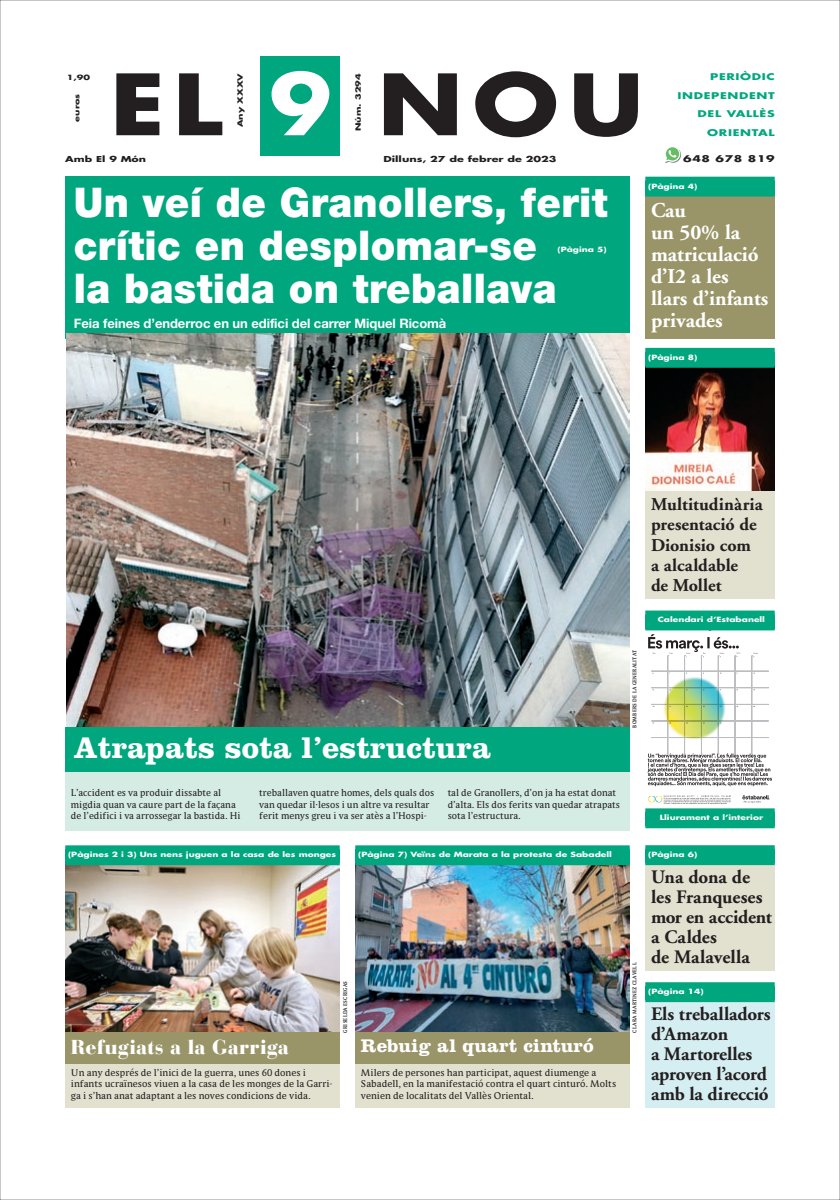
<style>
.page{position:relative;width:840px;height:1200px;background:#fff}
.page>*{position:absolute;margin:0;border:0;box-sizing:border-box;transform-origin:0 0}
.t1{font:700 82px "Futura";color:#231f20;scale:1.22 1}
.t2{font:900 41px/43px "Helvetica Neue";letter-spacing:.01em;color:#fff;scale:.95 1}
.t3{font:700 31px "Clarendon";color:#fff}
.t4{font:700 21px/22px "Adobe Garamond";color:#fff}
.t5{font:900 20px "Bauer Bodoni";color:#fff}
.t6{font:700 19px/20px "Adobe Garamond";letter-spacing:-.005em;color:#231f20}
.t7{font:700 19px "Clarendon";color:#fff}
.t8{font:700 18px/20px "Adobe Garamond";color:#231f20}
.t9{font:700 13px "Helvetica Neue";letter-spacing:-.005em;color:#fff}
.t10{font:9px/11.5px "Parable LF";color:#231f20}
.t11{font:700 9px/18.5px "Futura";letter-spacing:.05em;color:#00a77e;text-align:right;scale:1.38 1}
.t12{font:700 9px "Futura";letter-spacing:.05em;color:#231f20;scale:1.38 1}
.t13{font:700 8px "Futura";color:#231f20;scale:1.4 1}
.t14{font:700 8px "Futura";color:#231f20;scale:1.38 1}
.t15{font:700 7px "Futura";color:#fff;scale:1.3 1}
.t16{font:700 7px "Futura";color:#231f20;scale:1.38 1}
.t17{font:700 5px "Parable LF";letter-spacing:.05em;color:#231f20;scale:.86 1}
.s1{color:#fff}
</style>
<div class="page">
<img style="left:645px;top:367px;width:129px;height:124px">
<svg style="left:665px;top:147px;width:15px;height:16px"></svg>
<div style="left:260px;top:57px;width:80px;height:99px;background:#00a77e"></div>
<svg style="left:648px;top:795px;width:82px;height:10px"></svg>
<svg style="left:645px;top:624px;width:130px;height:162px"></svg>
<svg style="left:742px;top:795px;width:33px;height:16px"></svg>
<div style="left:645px;top:610px;width:129px;height:7px;background:#00a77e"></div>
<div style="left:645px;top:614px;width:129px;height:16px;background:#00a77e"></div>
<div style="left:645px;top:808px;width:129px;height:7px;background:#00a77e"></div>
<div style="left:645px;top:812px;width:129px;height:16px;background:#00a77e"></div>
<div style="left:645px;top:491px;width:129px;height:108px;background:#e2e1d0"></div>
<div style="left:65px;top:177px;width:564px;height:149px;background:#00a77e"></div>
<div style="left:65px;top:316px;width:564px;height:23px;background:#00a77e"></div>
<div style="left:645px;top:195px;width:129px;height:144px;background:#9a9569"></div>
<div style="left:645px;top:177px;width:129px;height:7px;background:#00a77e"></div>
<div style="left:645px;top:180px;width:129px;height:16px;background:#00a77e"></div>
<div style="left:645px;top:348px;width:129px;height:7px;background:#00a77e"></div>
<div style="left:645px;top:351px;width:129px;height:16px;background:#00a77e"></div>
<img style="left:65px;top:865px;width:274px;height:167px">
<div style="left:65px;top:1062px;width:274px;height:45px;background:#e2e1d0"></div>
<div style="left:65px;top:845px;width:274px;height:7px;background:#00a77e"></div>
<div style="left:65px;top:849px;width:274px;height:16px;background:#00a77e"></div>
<img style="left:355px;top:865px;width:274px;height:167px">
<div style="left:355px;top:1062px;width:274px;height:45px;background:#e2e1d0"></div>
<div style="left:355px;top:845px;width:274px;height:7px;background:#00a77e"></div>
<div style="left:355px;top:849px;width:274px;height:16px;background:#00a77e"></div>
<div style="left:645px;top:863px;width:129px;height:107px;background:#e2e1d0"></div>
<div style="left:645px;top:845px;width:129px;height:7px;background:#00a77e"></div>
<div style="left:645px;top:848px;width:129px;height:16px;background:#00a77e"></div>
<div style="left:645px;top:999px;width:129px;height:108px;background:#d5eef1"></div>
<svg style="left:645px;top:982px;width:129px;height:3px"></svg>
<div style="left:645px;top:985px;width:129px;height:16px;background:#00a77e"></div>
<div style="left:65px;top:1032px;width:274px;height:31px;background:#9a9569"></div>
<div style="left:355px;top:1032px;width:274px;height:31px;background:#9a9569"></div>
<div style="left:65px;top:772px;width:564px;height:58px;background:#d4ece4"></div>
<img style="left:66px;top:334px;width:563px;height:393px">
<div style="left:65px;top:727px;width:564px;height:44px;background:#00a77e"></div>
<p class="t16" style="left:67px;top:72px;width:18px">1,90</p>
<p class="t16" style="left:72px;top:122px;width:22px;rotate:-90deg">euros</p>
<h1 class="t1" style="left:110px;top:50px;width:439px">EL <span class="s1">9</span> NOU</h1>
<p class="t16" style="left:235px;top:127px;width:41px;rotate:-90deg">Any XXXV</p>
<p class="t16" style="left:353px;top:131px;width:43px;rotate:-90deg">Núm. 3294</p>
<p class="t14" style="left:65px;top:153px;width:60px">Amb El 9 Món</p>
<p class="t13" style="left:383px;top:153px;width:125px">Dilluns, 27 de febrer de 2023</p>
<h2 class="t2" style="left:74px;top:180px;width:563px">Un veí de Granollers, ferit crític en desplomar-se<br>la bastida on treballava</h2>
<h3 class="t9" style="left:74px;top:315px;width:374px">Feia feines d’enderroc en un edifici del carrer Miquel Ricomà</h3>
<p class="t15" style="left:557px;top:244px;width:39px">(Pàgina 5)</p>
<p class="t11" style="left:677px;top:67px;width:72px">PERIÒDIC<br>INDEPENDENT<br>DEL VALLÈS</p>
<p class="t11" style="left:707px;top:123px;width:50px">ORIENTAL</p>
<p class="t12" style="left:682px;top:152px;width:68px">648 678 819</p>
<p class="t15" style="left:647px;top:181px;width:39px">(Pàgina 4)</p>
<h3 class="t4" style="left:650px;top:200px;width:119px">Cau<br>un 50% la matriculació d’I2 a les llars d’infants privades</h3>
<p class="t15" style="left:647px;top:352px;width:39px">(Pàgina 8)</p>
<h3 class="t3" style="left:74px;top:728px;width:418px">Atrapats sota l’estructura</h3>
<p class="t10" style="left:71px;top:787px;width:171px">L’accident es va produir dissabte al migdia quan va caure part de la façana de l’edifici i va arrossegar la bastida. Hi</p>
<p class="t10" style="left:259px;top:787px;width:176px">treballaven quatre homes, dels quals dos van quedar il·lesos i un altre va resultar ferit menys greu i va ser atès a l’Hospi-</p>
<p class="t10" style="left:447px;top:787px;width:174px">tal de Granollers, d’on ja ha estat donat d’alta. Els dos ferits van quedar atrapats sota l’estructura.</p>
<p class="t15" style="left:68px;top:849px;width:207px">(Pàgines 2 i 3) Uns nens juguen a la casa de les monges</p>
<p class="t15" style="left:358px;top:849px;width:197px">(Pàgina 7) Veïns de Marata a la protesta de Sabadell</p>
<p class="t17" style="left:341px;top:1032px;width:61px;rotate:-90deg">GRISELDA ESCRIGAS</p>
<h3 class="t5" style="left:71px;top:1034px;width:219px">Refugiats a la Garriga</h3>
<h3 class="t7" style="left:361px;top:1034px;width:234px">Rebuig al quart cinturó</h3>
<p class="t10" style="left:71px;top:1066px;width:263px">Un any després de l’inici de la guerra, unes 60 dones i infants ucraïnesos viuen a la casa de les monges de la Garri&shy;ga i s’han anat adaptant a les noves condicions de vida.</p>
<p class="t10" style="left:361px;top:1066px;width:256px">Milers de persones han participat, aquest diumenge a<br>Sabadell, en la manifestació contra el quart cinturó. Molts venien de localitats del Vallès Oriental.</p>
<p class="t17" style="left:631px;top:727px;width:92px;rotate:-90deg">BOMBERS DE LA GENERALITAT</p>
<h3 class="t8" style="left:650px;top:495px;width:113px">Multitudinària presentació de<br>Dionisio com a alcaldable<br>de Mollet</h3>
<p class="t15" style="left:657px;top:615px;width:84px">Calendari d’Estabanell</p>
<p class="t15" style="left:659px;top:812px;width:81px">Lliurament a l’interior</p>
<p class="t17" style="left:631px;top:1032px;width:83px;rotate:-90deg">CLARA MARTINEZ CLAVELL</p>
<p class="t15" style="left:647px;top:849px;width:39px">(Pàgina 6)</p>
<h3 class="t6" style="left:650px;top:866px;width:122px">Una dona de les Franqueses mor en accident a Caldes<br>de Malavella</h3>
<p class="t15" style="left:647px;top:986px;width:44px">(Pàgina 14)</p>
<h3 class="t6" style="left:650px;top:1003px;width:121px">Els treballadors d’Amazon<br>a Martorelles aproven l’acord amb la direcció</h3>
</div>
